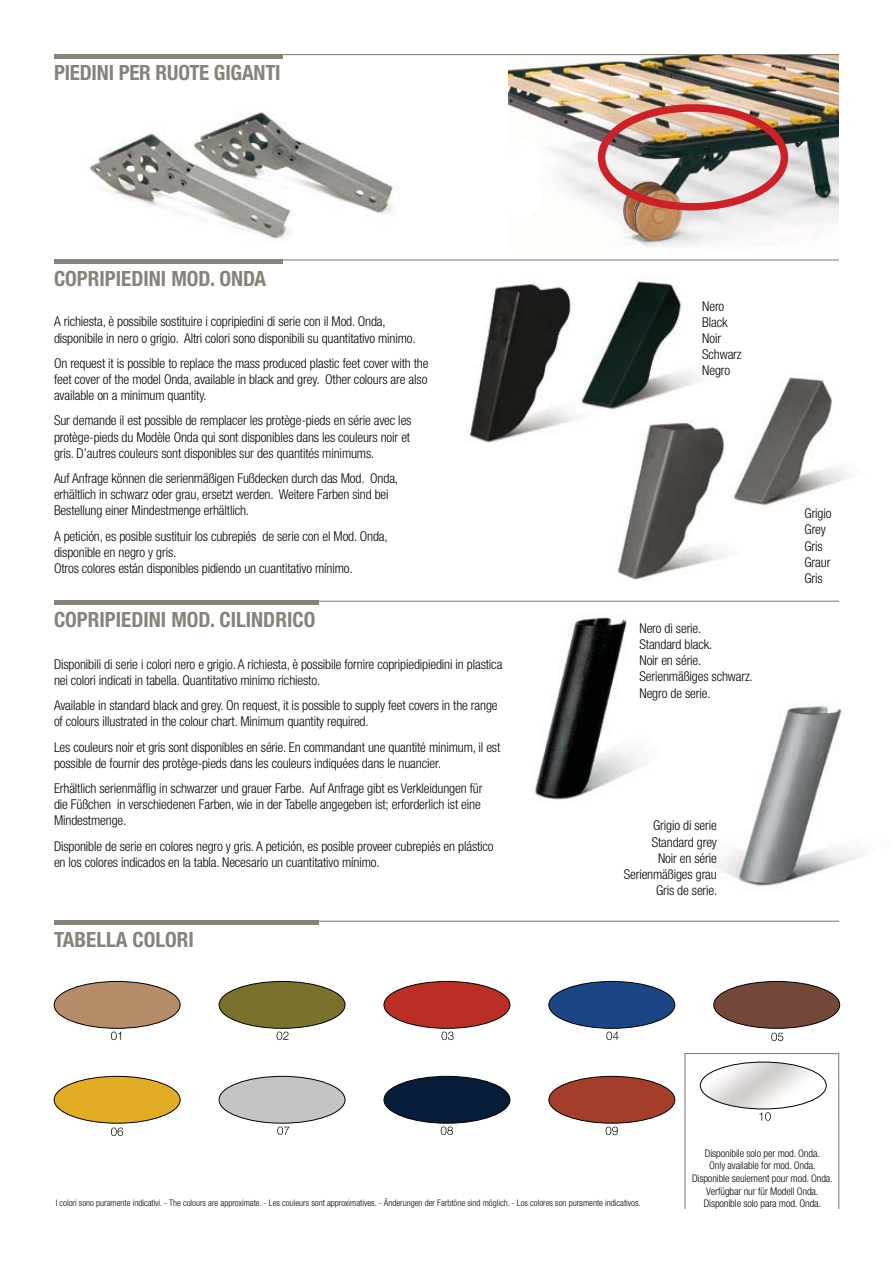
<style>
.page{position:relative;width:893px;height:1263px;background:#fff}
.page>*{position:absolute;margin:0;border:0;box-sizing:border-box;transform-origin:0 0}
.t1{font:700 condensed 21px "Helvetica Neue";color:#888278}
.t2{font:300 condensed 13.5px/16.2px "Helvetica Neue";letter-spacing:-.01em;color:#040809}
.t3{font:300 condensed 10.5px/12.6px "Helvetica Neue";letter-spacing:-.01em;color:#040809;text-align:center}
.t4{font:300 condensed 9px "Helvetica Neue";color:#040809}
</style>
<div class="page">
<img style="left:509px;top:55px;width:330px;height:192px">
<div style="left:54px;top:259px;width:228px;height:5px;background:#888278"></div>
<hr style="left:54px;top:259px;width:785px;height:1px;background:#888278">
<hr style="left:54px;top:601px;width:264px;height:4px;background:#888278">
<hr style="left:54px;top:601px;width:785px;height:1px;background:#888278">
<hr style="left:54px;top:921px;width:264px;height:4px;background:#888278">
<hr style="left:54px;top:921px;width:785px;height:1px;background:#888278">
<img style="left:469px;top:284px;width:111px;height:159px">
<img style="left:618px;top:420px;width:110px;height:161px">
<img style="left:576px;top:277px;width:122px;height:135px">
<img style="left:728px;top:377px;width:121px;height:132px">
<img style="left:532px;top:614px;width:113px;height:188px">
<img style="left:716px;top:706px;width:147px;height:184px">
<div style="left:54px;top:981px;width:126px;height:47px;background:#b78d69;border-radius:50%"></div>
<div style="left:54px;top:981px;width:126px;height:47px;border:1px solid #010202;border-radius:50%"></div>
<svg style="left:111px;top:1031px;width:10px;height:9px"></svg>
<div style="left:219px;top:981px;width:126px;height:47px;background:#7a712d;border-radius:50%"></div>
<div style="left:219px;top:981px;width:126px;height:47px;border:1px solid #010202;border-radius:50%"></div>
<svg style="left:277px;top:1031px;width:12px;height:9px"></svg>
<div style="left:549px;top:981px;width:126px;height:47px;background:#1b4585;border-radius:50%"></div>
<div style="left:549px;top:981px;width:126px;height:47px;border:1px solid #010202;border-radius:50%"></div>
<svg style="left:606px;top:1031px;width:12px;height:9px"></svg>
<div style="left:384px;top:981px;width:126px;height:47px;background:#ba2e26;border-radius:50%"></div>
<div style="left:384px;top:981px;width:126px;height:47px;border:1px solid #010202;border-radius:50%"></div>
<svg style="left:441px;top:1031px;width:13px;height:9px"></svg>
<div style="left:714px;top:981px;width:126px;height:47px;background:#734839;border-radius:50%"></div>
<div style="left:714px;top:981px;width:126px;height:47px;border:1px solid #010202;border-radius:50%"></div>
<svg style="left:771px;top:1033px;width:12px;height:8px"></svg>
<div style="left:54px;top:1076px;width:126px;height:47px;background:#e2ac25;border-radius:50%"></div>
<div style="left:54px;top:1076px;width:126px;height:47px;border:1px solid #010202;border-radius:50%"></div>
<svg style="left:111px;top:1127px;width:12px;height:9px"></svg>
<div style="left:384px;top:1076px;width:126px;height:47px;background:#061d39;border-radius:50%"></div>
<div style="left:384px;top:1076px;width:126px;height:47px;border:1px solid #010202;border-radius:50%"></div>
<svg style="left:441px;top:1126px;width:12px;height:9px"></svg>
<div style="left:219px;top:1076px;width:126px;height:47px;background:#c5c4c4;border-radius:50%"></div>
<div style="left:219px;top:1076px;width:126px;height:47px;border:1px solid #010202;border-radius:50%"></div>
<svg style="left:277px;top:1126px;width:12px;height:9px"></svg>
<div style="left:549px;top:1076px;width:126px;height:47px;background:#a43d2a;border-radius:50%"></div>
<div style="left:549px;top:1076px;width:126px;height:47px;border:1px solid #010202;border-radius:50%"></div>
<svg style="left:606px;top:1127px;width:12px;height:8px"></svg>
<img style="left:700px;top:1062px;width:126px;height:47px;border-radius:50%">
<div style="left:700px;top:1062px;width:126px;height:47px;border:1px solid #010202;border-radius:50%"></div>
<svg style="left:759px;top:1112px;width:12px;height:9px"></svg>
<div style="left:684px;top:1053px;width:155px;height:156px;border:1px solid #888278"></div>
<div style="left:598px;top:104px;width:190px;height:107px;border:8px solid #cd2027;border-radius:50%"></div>
<img style="left:90px;top:112px;width:303px;height:129px">
<hr style="left:54px;top:54px;width:228px;height:4px;background:#888278">
<hr style="left:54px;top:54px;width:785px;height:1px;background:#888278">
<h1 class="t1" style="left:54px;top:65px;width:228px">PIEDINI PER RUOTE GIGANTI</h1>
<h1 class="t1" style="left:54px;top:271px;width:214px">COPRIPIEDINI MOD. ONDA</h1>
<p class="t2" style="left:54px;top:315px;width:363px">A richiesta, è possibile sostituire i copripiedini di serie con il Mod. Onda, disponibile in nero o grigio. Altri colori sono disponibili su quantitativo minimo.</p>
<p class="t2" style="left:54px;top:356px;width:376px;text-align:justify">On request it is possible to replace the mass produced plastic feet cover with the feet cover of the model Onda, available in black and grey. Other colours are also available on a minimum quantity.</p>
<p class="t2" style="left:54px;top:414px;width:359px;text-align:justify">Sur demande il est possible de remplacer les protège-pieds en série avec les protège-pieds du Modèle Onda qui sont disponibles dans les couleurs noir et gris. D’autres couleurs sont disponibles sur des quantités minimums.</p>
<p class="t2" style="left:54px;top:471px;width:346px">Auf Anfrage können die serienmäßigen Fußdecken durch das Mod. Onda, erhältlich in schwarz oder grau, ersetzt werden. Weitere Farben sind bei<br>Bestellung einer Mindestmenge erhältlich.</p>
<p class="t2" style="left:54px;top:529px;width:335px">A petición, es posible sustituir los cubrepiés de serie con el Mod. Onda, disponible en negro y gris.<br>Otros colores están disponibles pidiendo un cuantitativo mínimo.</p>
<h1 class="t1" style="left:54px;top:612px;width:263px">COPRIPIEDINI MOD. CILINDRICO</h1>
<p class="t2" style="left:54px;top:657px;width:450px">Disponibili di serie i colori nero e grigio. A richiesta, è possibile fornire copripiedipiedini in plastica nei colori indicati in tabella. Quantitativo minimo richiesto.</p>
<p class="t2" style="left:54px;top:698px;width:445px">Available in standard black and grey. On request, it is possible to supply feet covers in the range of colours illustrated in the colour chart. Minimum quantity required.</p>
<p class="t2" style="left:54px;top:740px;width:448px">Les couleurs noir et gris sont disponibles en série. En commandant une quantité minimum, il est possible de fournir des protège-pieds dans les couleurs indiquées dans le nuancier.</p>
<p class="t2" style="left:54px;top:781px;width:430px">Erhältlich serienmäflig in schwarzer und grauer Farbe. Auf Anfrage gibt es Verkleidungen für die Füßchen in verschiedenen Farben, wie in der Tabelle angegeben ist; erforderlich ist eine<br>Mindestmenge.</p>
<p class="t2" style="left:54px;top:839px;width:441px">Disponible de serie en colores negro y gris. A petición, es posible proveer cubrepiés en plástico en los colores indicados en la tabla. Necesario un cuantitativo mínimo.</p>
<h1 class="t1" style="left:54px;top:932px;width:141px">TABELLA COLORI</h1>
<p class="t2" style="left:702px;top:299px;width:41px">Nero<br>Black<br>Noir<br>Schwarz<br>Negro</p>
<p class="t2" style="left:639px;top:621px;width:115px">Nero di serie.<br>Standard black.<br>Noir en série.<br>Serienmäßiges schwarz.<br>Negro de serie.</p>
<p class="t2" style="left:624px;top:819px;width:95px;text-align:right">Grigio di serie<br>Standard grey<br>Noir en série<br>Serienmäßiges grau<br>Gris de serie.</p>
<p class="t2" style="left:804px;top:506px;width:29px">Grigio<br>Grey<br>Gris<br>Graur<br>Gris</p>
<p class="t3" style="left:692px;top:1147px;width:142px">Disponibile solo per mod. Onda.<br>Only available for mod. Onda.<br>Disponible seulement pour mod. Onda.<br>Verfügbar nur für Modell Onda.</p>
<p class="t4" style="left:56px;top:1200px;width:586px">I colori sono puramente indicativi. - The colours are approximate. - Les couleurs sont approximatives. - Änderungen der Farbtöne sind möglich. - Los colores son puramente indicativos.</p>
<p class="t3" style="left:704px;top:1198px;width:119px">Disponible solo para mod. Onda.</p>
</div>
